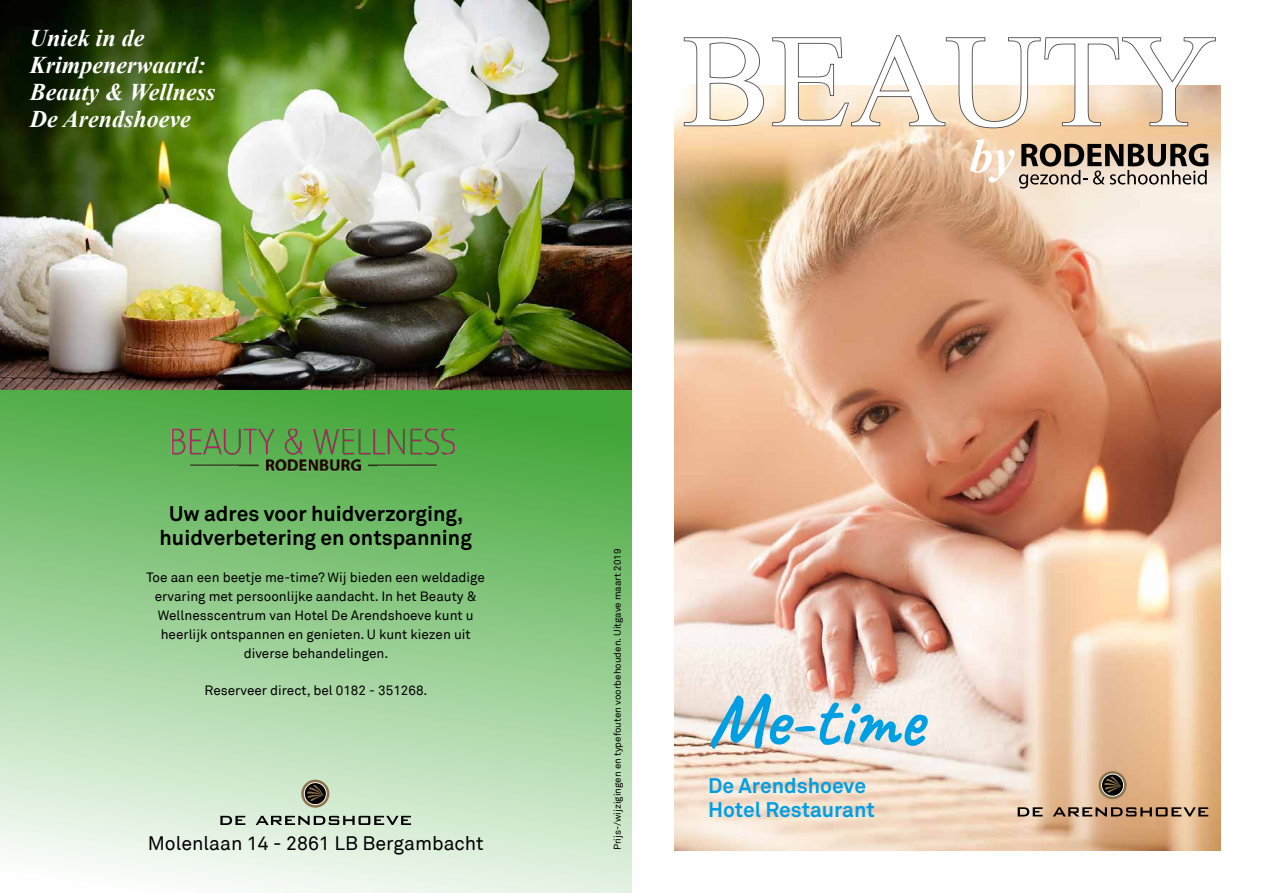
<style>
.page{position:relative;width:1263px;height:893px;background:#fff}
.page>*{position:absolute;margin:0;border:0;box-sizing:border-box;transform-origin:0 0}
.t1{font:131.7px "Times New Roman";color:#fff}
.t2{font:700 75px "Caveat";color:#009fe3}
.t3{font:italic 700 48px "Times New Roman";color:#fff}
.t4{font:italic 700 24px/27px "Times New Roman";color:#fff}
.t5{font:700 21px/24px "Akkurat";color:#000;text-align:center}
.t6{font:700 21px/24px "Akkurat";color:#009fe3}
.t7{font:19.5px "Akkurat";color:#000}
.t8{font:13.5px/18.8px "Akkurat";color:#000;text-align:center}
.t9{font:9.75px "Akkurat";color:#000}
</style>
<div class="page">
<svg style="left:0;top:390px;width:631px;height:503px"></svg>
<img style="left:0;top:0;width:631px;height:390px">
<img style="left:674px;top:85px;width:546px;height:765px">
<svg style="left:683px;top:37px;width:82px;height:90px"></svg>
<svg style="left:771px;top:35px;width:446px;height:94px"></svg>
<img style="left:170px;top:427px;width:287px;height:45px">
<svg style="left:1019px;top:144px;width:189px;height:45px"></svg>
<svg style="left:1018px;top:807px;width:25px;height:9px"></svg>
<svg style="left:1053px;top:807px;width:155px;height:9px"></svg>
<svg style="left:1098px;top:771px;width:28px;height:28px"></svg>
<svg style="left:220px;top:816px;width:25px;height:9px"></svg>
<svg style="left:256px;top:816px;width:155px;height:9px"></svg>
<svg style="left:301px;top:780px;width:28px;height:28px"></svg>
<h3 class="t4" style="left:30px;top:24px;width:187px">Uniek in de<br>Krimpenerwaard:<br>Beauty &amp; Wellness<br>De Arendshoeve</h3>
<h3 class="t5" style="left:160px;top:502px;width:314px">Uw adres voor huidverzorging, huidverbetering en ontspanning</h3>
<p class="t8" style="left:147px;top:569px;width:340px">Toe aan een beetje me-time? Wij bieden een weldadige ervaring met persoonlijke aandacht. In het Beauty &amp; Wellnesscentrum van Hotel De Arendshoeve kunt u heerlijk ontspannen en genieten. U kunt kiezen uit diverse behandelingen.</p>
<p class="t8" style="left:205px;top:681px;width:224px">Reserveer direct, bel 0182 - 351268.</p>
<h3 class="t7" style="left:148px;top:832px;width:337px">Molenlaan 14 - 2861 LB Bergambacht</h3>
<h1 class="t1" style="left:682px;top:-12px;width:536px">BEAUTY</h1>
<h3 class="t3" style="left:969px;top:122px;width:47px">by</h3>
<p class="t9" style="left:612px;top:850px;width:303px;rotate:-90deg">Prijs-/wijzigingen en typefouten voorbehouden. Uitgave maart 2019</p>
<h2 class="t2" style="left:708px;top:672px;width:217px">Me-time</h2>
<h3 class="t6" style="left:708px;top:773px;width:168px">De Arendshoeve<br>Hotel Restaurant</h3>
</div>
